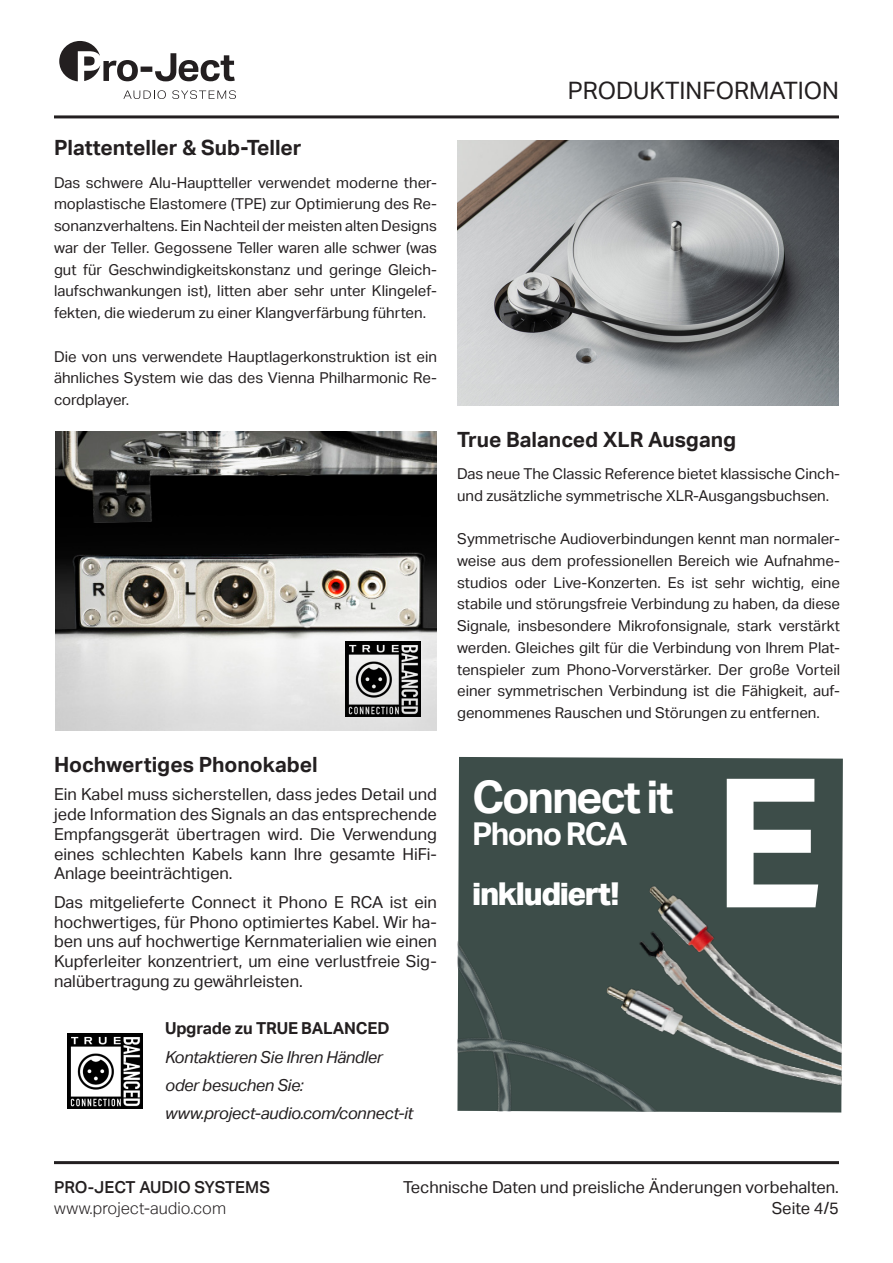
<style>
.page{position:relative;width:893px;height:1263px;background:#fff}
.page>*{position:absolute;margin:0;border:0;box-sizing:border-box;transform-origin:0 0}
.t1{font:700 180px "Aktiv Grotesk Trial";color:#fff}
.t2{font:700 45px "Aktiv Grotesk Trial";letter-spacing:-.05em;color:#fff}
.t3{font:800 31.5px "Aktiv Grotesk Trial";letter-spacing:-.045em;color:#fff}
.t4{font:700 31.5px "Aktiv Grotesk Trial";letter-spacing:-.05em;color:#fff}
.t5{font:24px "Aktiv Grotesk Trial";color:#231f20}
.t6{font:700 21px "Aktiv Grotesk Trial";color:#231f20}
.t7{font:16.5px/19.8px "Aktiv Grotesk Trial";color:#231f20;text-align:justify}
.t8{font:italic 16.5px "Aktiv Grotesk Trial";letter-spacing:-.02em;color:#231f20}
.t9{font:300 16.5px "Aktiv Grotesk Trial";color:#231f20}
.t10{font:700 16.5px "Aktiv Grotesk Trial";letter-spacing:-.01em;color:#231f20}
.t11{font:500 16.5px "Aktiv Grotesk Trial";color:#231f20}
.t12{font:15px/21.8px "Aktiv Grotesk Trial";color:#231f20;text-align:justify}
</style>
<div class="page">
<svg style="left:59px;top:41px;width:176px;height:40px"></svg>
<svg style="left:123px;top:90px;width:43px;height:9px"></svg>
<svg style="left:172px;top:90px;width:64px;height:9px"></svg>
<hr style="left:54px;top:115px;width:785px;height:3px;background:#231f20">
<hr style="left:54px;top:1161px;width:785px;height:3px;background:#231f20">
<img style="left:457px;top:140px;width:382px;height:265px">
<img style="left:55px;top:432px;width:382px;height:298px">
<img style="left:346px;top:642px;width:75px;height:75px">
<div style="left:458px;top:757px;width:385px;height:355px;background:#3d4d49"></div>
<img style="left:457px;top:868px;width:291px;height:244px">
<img style="left:602px;top:869px;width:239px;height:243px">
<img style="left:67px;top:1033px;width:75px;height:75px">
<p class="t6" style="left:54px;top:136px;width:249px">Plattenteller &amp; Sub-Teller</p>
<p class="t12" style="left:54px;top:172px;width:384px">Das schwere Alu-Hauptteller verwendet moderne ther&shy;moplastische Elastomere (TPE) zur Optimierung des Re&shy;sonanzverhaltens. Ein Nachteil der meisten alten Designs war der Teller. Gegossene Teller waren alle schwer (was gut für Geschwindigkeitskonstanz und geringe Gleich&shy;laufschwankungen ist), litten aber sehr unter Klingelef&shy;fekten, die wiederum zu einer Klangverfärbung führten.</p>
<p class="t12" style="left:54px;top:346px;width:384px">Die von uns verwendete Hauptlagerkonstruktion ist ein ähnliches System wie das des Vienna Philharmonic Re&shy;cordplayer.</p>
<p class="t6" style="left:54px;top:752px;width:265px">Hochwertiges Phonokabel</p>
<p class="t7" style="left:54px;top:785px;width:384px">Ein Kabel muss sicherstellen, dass jedes Detail und jede Information des Signals an das entsprechende Empfangsgerät übertragen wird. Die Verwendung eines schlechten Kabels kann Ihre gesamte HiFi-Anlage beeinträchtigen.</p>
<p class="t7" style="left:54px;top:892px;width:384px">Das mitgelieferte Connect it Phono E RCA ist ein hochwertiges, für Phono optimiertes Kabel. Wir ha&shy;ben uns auf hochwertige Kernmaterialien wie einen Kupferleiter konzentriert, um eine verlustfreie Sig&shy;nalübertragung zu gewährleisten.</p>
<p class="t10" style="left:165px;top:1019px;width:226px">Upgrade zu TRUE BALANCED</p>
<p class="t8" style="left:165px;top:1047px;width:219px">Kontaktieren Sie Ihren Händler</p>
<p class="t8" style="left:165px;top:1075px;width:140px">oder besuchen Sie:</p>
<p class="t8" style="left:165px;top:1104px;width:250px">www.project-audio.com/connect-it</p>
<h3 class="t5" style="left:568px;top:77px;width:273px">PRODUKTINFORMATION</h3>
<p class="t6" style="left:457px;top:427px;width:281px">True Balanced XLR Ausgang</p>
<p class="t12" style="left:457px;top:463px;width:384px">Das neue The Classic Reference bietet klassische Cinch&shy;und zusätzliche symmetrische XLR-Ausgangsbuchsen.</p>
<p class="t12" style="left:457px;top:528px;width:384px">Symmetrische Audioverbindungen kennt man normaler&shy;weise aus dem professionellen Bereich wie Aufnahme&shy;studios oder Live-Konzerten. Es ist sehr wichtig, eine stabile und störungsfreie Verbindung zu haben, da diese Signale, insbesondere Mikrofonsignale, stark verstärkt werden. Gleiches gilt für die Verbindung von Ihrem Plat&shy;tenspieler zum Phono-Vorverstärker. Der große Vorteil einer symmetrischen Verbindung ist die Fähigkeit, auf&shy;genommenes Rauschen und Störungen zu entfernen.</p>
<p class="t2" style="left:472px;top:771px;width:203px">Connect it</p>
<p class="t4" style="left:472px;top:816px;width:157px">Phono RCA</p>
<p class="t3" style="left:472px;top:873px;width:149px">inkludiert!</p>
<p class="t1" style="left:714px;top:740px;width:110px">E</p>
<p class="t11" style="left:54px;top:1178px;width:217px">PRO-JECT AUDIO SYSTEMS</p>
<p class="t9" style="left:54px;top:1199px;width:174px">www.project-audio.com</p>
<p class="t7" style="left:403px;top:1177px;width:437px;line-height:21px;text-align:right">Technische Daten und preisliche Änderungen vorbehalten.<br>Seite 4/5</p>
</div>
